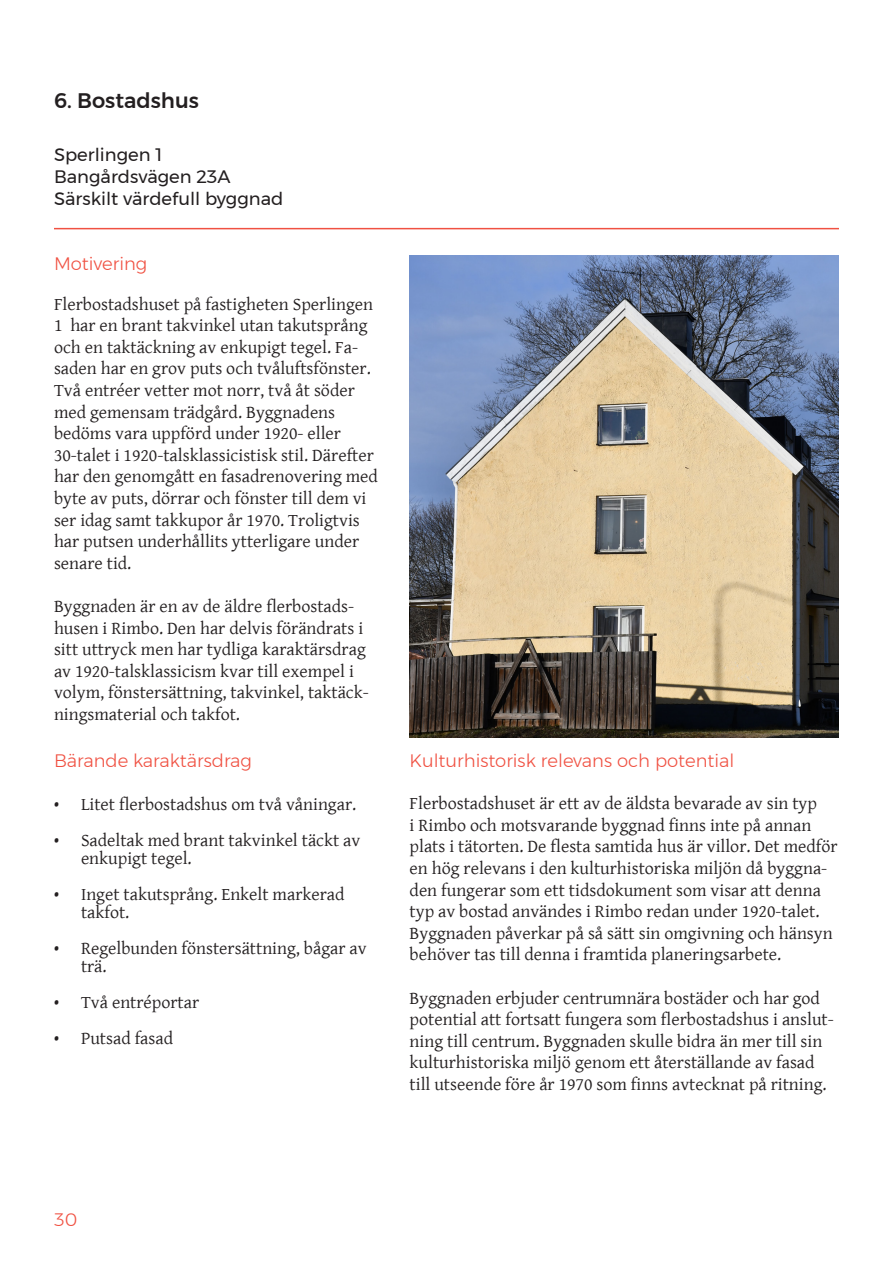
<style>
.page{position:relative;width:893px;height:1263px;background:#fff}
.page>*{position:absolute;margin:0;border:0;box-sizing:border-box;transform-origin:0 0}
.KM_Rubrik_2{font:500 21px "Montserrat";color:#231f20}
.Rubrik_2{font:18px/21.6px "Gentium Basic";color:#231f20}
.rubrik3{font:300 18px "Montserrat";color:#f05142}
.t1{font:18px/21.6px "Montserrat";color:#231f20}
.Brödtext{font:300 18px "Montserrat";color:#f05142}
</style>
<div class="page">
<img style="left:410px;top:255px;width:429px;height:482px">
<hr style="left:54px;top:228px;width:785px;height:1px;background:#f05142">
<p class="KM_Rubrik_2" style="left:54px;top:84px;width:146px">6. Bostadshus</p>
<p class="t1" style="left:54px;top:144px;width:231px">Sperlingen 1<br>Bangårdsvägen 23A<br>Särskilt värdefull byggnad</p>
<p class="Brödtext" style="left:54px;top:250px;width:95px">Motivering</p>
<p class="Rubrik_2" style="left:54px;top:292px;width:325px">Flerbostadshuset på fastigheten Sperlingen 1 har en brant takvinkel utan takutsprång och en taktäckning av enkupigt tegel. Fa&shy;saden har en grov puts och tvåluftsfönster.<br>Två entréer vetter mot norr, två åt söder med gemensam trädgård. Byggnadens bedöms vara uppförd under 1920- eller 30-talet i 1920-talsklassicistisk stil. Därefter har den genomgått en fasadrenovering med byte av puts, dörrar och fönster till dem vi ser idag samt takkupor år 1970. Troligtvis har putsen underhållits ytterligare under senare tid.</p>
<p class="Rubrik_2" style="left:54px;top:595px;width:316px">Byggnaden är en av de äldre flerbostads&shy;husen i Rimbo. Den har delvis förändrats i sitt uttryck men har tydliga karaktärsdrag av 1920-talsklassicism kvar till exempel i volym, fönstersättning, takvinkel, taktäck&shy;ningsmaterial och takfot.</p>
<p class="rubrik3" style="left:54px;top:747px;width:199px">Bärande karaktärsdrag</p>
<p class="Rubrik_2" style="left:54px;top:793px;width:304px">• Litet flerbostadshus om två våningar.</p>
<p class="Rubrik_2" style="left:81px;top:831px;width:281px;line-height:18px;text-indent:-27px">• Sadeltak med brant takvinkel täckt av enkupigt tegel.</p>
<p class="Rubrik_2" style="left:81px;top:885px;width:265px;line-height:18px;text-indent:-27px">• Inget takutsprång. Enkelt markerad takfot.</p>
<p class="Rubrik_2" style="left:81px;top:939px;width:287px;line-height:18px;text-indent:-27px">• Regelbunden fönstersättning, bågar av trä.</p>
<p class="Rubrik_2" style="left:54px;top:991px;width:147px">• Två entréportar</p>
<p class="Rubrik_2" style="left:54px;top:1027px;width:121px">• Putsad fasad</p>
<p class="rubrik3" style="left:410px;top:747px;width:326px">Kulturhistorisk relevans och potential</p>
<p class="Rubrik_2" style="left:410px;top:792px;width:429px">Flerbostadshuset är ett av de äldsta bevarade av sin typ<br>i Rimbo och motsvarande byggnad finns inte på annan plats i tätorten. De flesta samtida hus är villor. Det medför en hög relevans i den kulturhistoriska miljön då byggna&shy;den fungerar som ett tidsdokument som visar att denna typ av bostad användes i Rimbo redan under 1920-talet.<br>Byggnaden påverkar på så sätt sin omgivning och hänsyn behöver tas till denna i framtida planeringsarbete.</p>
<p class="Rubrik_2" style="left:410px;top:986px;width:426px">Byggnaden erbjuder centrumnära bostäder och har god potential att fortsatt fungera som flerbostadshus i anslut&shy;ning till centrum. Byggnaden skulle bidra än mer till sin kulturhistoriska miljö genom ett återställande av fasad till utseende före år 1970 som finns avtecknat på ritning.</p>
<p class="rubrik3" style="left:54px;top:1206px;width:25px">30</p>
</div>
